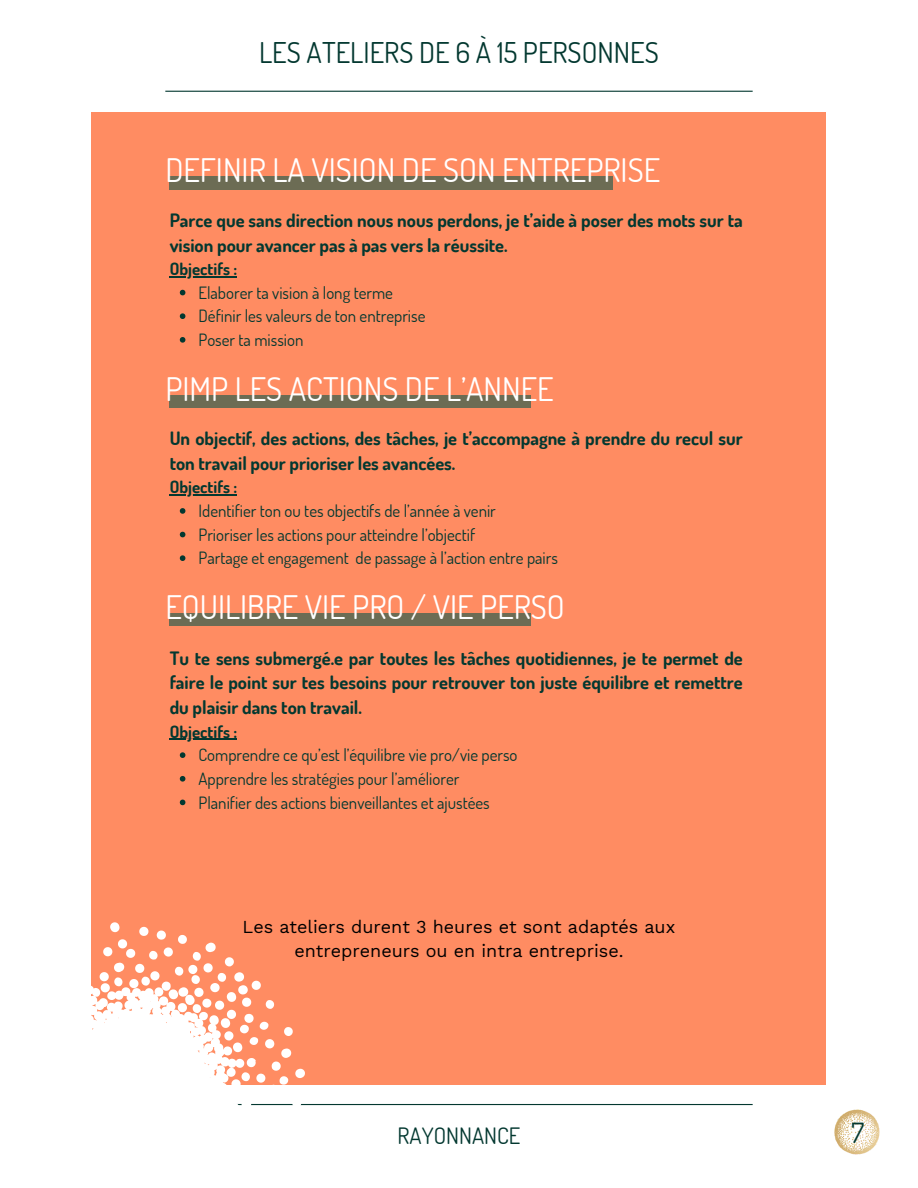
<style>
.page{position:relative;width:918px;height:1188px;background:#fff}
.page>*{position:absolute;margin:0;border:0;box-sizing:border-box;transform-origin:0 0}
.t1{font:32.4px "Dosis";color:#fff}
.t2{font:28.5px "Dosis";color:#033830}
.t3{font:27.75px "Dosis";color:#033830}
.t4{font:22.5px "Dosis";color:#033830}
.t5{font:700 18.45px/24.8px "Dosis";color:#033830}
.t6{font:18px/24.8px "Work Sans";color:#000;text-align:center}
.t7{font:16.95px/23.7px "Dosis";color:#033830}
.s1{font-weight:700}
</style>
<div class="page">
<hr style="left:165px;top:91px;width:588px;height:1px;background:#033830">
<hr style="left:165px;top:1104px;width:588px;height:1px;background:#033830">
<div style="left:92px;top:112px;width:734px;height:973px;background:#ff8c62"></div>
<div style="left:170px;top:613px;width:361px;height:13px;background:#6c6c54"></div>
<div style="left:170px;top:177px;width:443px;height:12px;background:#6c6c54"></div>
<hr style="left:170px;top:276px;width:67px;height:1px;background:#033830">
<svg style="left:180px;top:290px;width:5px;height:5px"></svg>
<svg style="left:180px;top:313px;width:5px;height:6px"></svg>
<svg style="left:180px;top:337px;width:5px;height:6px"></svg>
<div style="left:170px;top:395px;width:361px;height:13px;background:#6c6c54"></div>
<hr style="left:170px;top:495px;width:67px;height:1px;background:#033830">
<svg style="left:180px;top:508px;width:5px;height:6px"></svg>
<svg style="left:180px;top:532px;width:5px;height:5px"></svg>
<svg style="left:180px;top:555px;width:5px;height:6px"></svg>
<hr style="left:170px;top:739px;width:67px;height:1px;background:#033830">
<svg style="left:180px;top:752px;width:5px;height:6px"></svg>
<svg style="left:180px;top:776px;width:5px;height:6px"></svg>
<svg style="left:180px;top:800px;width:5px;height:5px"></svg>
<svg style="left:91px;top:922px;width:214px;height:184px"></svg>
<img style="left:834px;top:1109px;width:46px;height:46px">
<h1 class="t2" style="left:259px;top:34px;width:401px">LES ATELIERS DE 6 À 15 PERSONNES</h1>
<p class="t1" style="left:165px;top:149px;width:496px">DEFINIR LA VISION DE SON ENTREPRISE</p>
<p class="t5" style="left:170px;top:207px;width:575px">Parce que sans direction nous nous perdons, je t’aide à poser des mots sur ta vision pour avancer pas à pas vers la réussite.</p>
<p class="t7" style="left:198px;top:257px;width:228px;text-indent:-29px"><span class="s1">Objectifs :<br></span>Elaborer ta vision à long terme<br>Définir les valeurs de ton entreprise</p>
<h1 class="t7" style="left:198px;top:327px;width:106px">Poser ta mission</h1>
<h4 class="t1" style="left:165px;top:367px;width:390px">PIMP LES ACTIONS DE L’ANNEE</h4>
<p class="t5" style="left:170px;top:425px;width:575px">Un objectif, des actions, des tâches, je t’accompagne à prendre du recul sur ton travail pour prioriser les avancées.</p>
<p class="t7" style="left:198px;top:475px;width:299px;text-indent:-29px"><span class="s1">Objectifs :<br></span>Identifier ton ou tes objectifs de l’année à venir<br>Prioriser les actions pour atteindre l’objectif</p>
<p class="t7" style="left:198px;top:546px;width:361px">Partage et engagement de passage à l’action entre pairs</p>
<h4 class="t1" style="left:165px;top:586px;width:401px">EQUILIBRE VIE PRO / VIE PERSO</h4>
<h1 class="t5" style="left:170px;top:645px;width:575px;text-align:justify">Tu te sens submergé.e par toutes les tâches quotidiennes, je te permet de faire le point sur tes besoins pour retrouver ton juste équilibre et remettre du plaisir dans ton travail.</h1>
<h4 class="t7" style="left:198px;top:719px;width:321px;text-indent:-29px"><span class="s1">Objectifs :<br></span>Comprendre ce qu’est l’équilibre vie pro/vie perso Apprendre les stratégies pour l’améliorer<br>Planifier des actions bienveillantes et ajustées</h4>
<p class="t6" style="left:243px;top:914px;width:434px">Les ateliers durent 3 heures et sont adaptés aux entrepreneurs ou en intra entreprise.</p>
<h2 class="t4" style="left:398px;top:1121px;width:124px">RAYONNANCE</h2>
<p class="t3" style="left:852px;top:1114px;width:14px">7</p>
</div>
